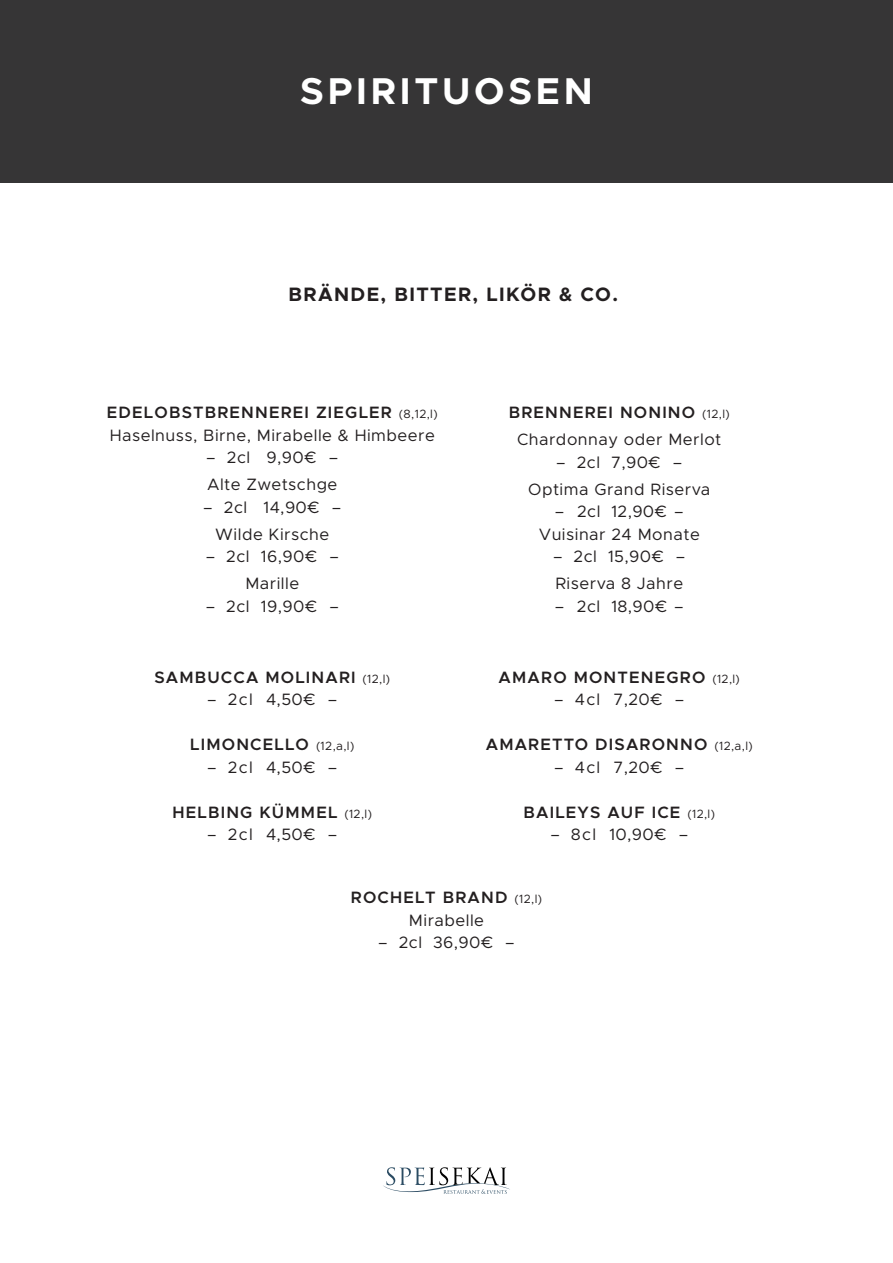
<style>
.page{position:relative;width:893px;height:1263px;background:#fff}
.page>*{position:absolute;margin:0;border:0;box-sizing:border-box;transform-origin:0 0}
.Einf__Abs{font:700 37.5px "Metropolis";letter-spacing:.1em;color:#fff}
.Einf__Abs-2{font:700 19.5px "Metropolis";letter-spacing:.07em;color:#231f20}
.Einf__Abs-3{font:16.5px "Metropolis";letter-spacing:.03em;color:#231f20}
.Einf__Abs-4{font:600 16.5px "Metropolis";letter-spacing:.07em;color:#231f20}
.s1{font-weight:400;font-size:12px}
</style>
<div class="page">
<div style="left:0;top:0;width:893px;height:183px;background:#363536"></div>
<svg style="left:383px;top:1167px;width:127px;height:27px"></svg>
<p class="Einf__Abs" style="left:300px;top:68px;width:294px">SPIRITUOSEN</p>
<p class="Einf__Abs-2" style="left:288px;top:282px;width:331px">BRÄNDE, BITTER, LIKÖR &amp; CO.</p>
<p class="Einf__Abs-4" style="left:107px;top:402px;width:332px">EDELOBSTBRENNEREI ZIEGLER <span class="s1">(8,12,l)</span></p>
<p class="Einf__Abs-3" style="left:110px;top:425px;width:327px">Haselnuss, Birne, Mirabelle &amp; Himbeere</p>
<p class="Einf__Abs-3" style="left:206px;top:447px;width:133px">– 2cl 9,90€ –</p>
<p class="Einf__Abs-3" style="left:207px;top:474px;width:132px">Alte Zwetschge</p>
<p class="Einf__Abs-3" style="left:203px;top:497px;width:140px">– 2cl 14,90€ –</p>
<p class="Einf__Abs-3" style="left:215px;top:524px;width:116px">Wilde Kirsche</p>
<p class="Einf__Abs-3" style="left:206px;top:546px;width:135px">– 2cl 16,90€ –</p>
<p class="Einf__Abs-3" style="left:245px;top:573px;width:55px">Marille</p>
<p class="Einf__Abs-3" style="left:206px;top:596px;width:135px">– 2cl 19,90€ –</p>
<p class="Einf__Abs-4" style="left:154px;top:667px;width:237px">SAMBUCCA MOLINARI <span class="s1">(12,l)</span></p>
<p class="Einf__Abs-3" style="left:207px;top:689px;width:131px">– 2cl 4,50€ –</p>
<p class="Einf__Abs-4" style="left:190px;top:734px;width:166px">LIMONCELLO <span class="s1">(12,a,l)</span></p>
<p class="Einf__Abs-3" style="left:207px;top:757px;width:131px">– 2cl 4,50€ –</p>
<p class="Einf__Abs-4" style="left:173px;top:802px;width:201px">HELBING KÜMMEL <span class="s1">(12,l)</span></p>
<p class="Einf__Abs-3" style="left:207px;top:824px;width:131px">– 2cl 4,50€ –</p>
<p class="Einf__Abs-4" style="left:509px;top:402px;width:222px">BRENNEREI NONINO <span class="s1">(12,l)</span></p>
<p class="Einf__Abs-3" style="left:517px;top:429px;width:206px">Chardonnay oder Merlot</p>
<p class="Einf__Abs-3" style="left:556px;top:452px;width:128px">– 2cl 7,90€ –</p>
<p class="Einf__Abs-3" style="left:528px;top:479px;width:184px">Optima Grand Riserva</p>
<p class="Einf__Abs-3" style="left:555px;top:501px;width:130px">– 2cl 12,90€ –</p>
<p class="Einf__Abs-3" style="left:539px;top:524px;width:163px">Vuisinar 24 Monate</p>
<p class="Einf__Abs-3" style="left:553px;top:546px;width:134px">– 2cl 15,90€ –</p>
<p class="Einf__Abs-3" style="left:555px;top:573px;width:129px">Riserva 8 Jahre</p>
<p class="Einf__Abs-3" style="left:555px;top:596px;width:130px">– 2cl 18,90€ –</p>
<p class="Einf__Abs-4" style="left:499px;top:667px;width:243px">AMARO MONTENEGRO <span class="s1">(12,l)</span></p>
<p class="Einf__Abs-3" style="left:554px;top:689px;width:131px">– 4cl 7,20€ –</p>
<p class="Einf__Abs-4" style="left:486px;top:734px;width:268px">AMARETTO DISARONNO <span class="s1">(12,a,l)</span></p>
<p class="Einf__Abs-3" style="left:554px;top:757px;width:131px">– 4cl 7,20€ –</p>
<p class="Einf__Abs-4" style="left:524px;top:802px;width:193px">BAILEYS AUF ICE <span class="s1">(12,l)</span></p>
<p class="Einf__Abs-3" style="left:550px;top:824px;width:139px">– 8cl 10,90€ –</p>
<p class="Einf__Abs-4" style="left:351px;top:887px;width:193px">ROCHELT BRAND <span class="s1">(12,l)</span></p>
<p class="Einf__Abs-3" style="left:409px;top:910px;width:77px">Mirabelle</p>
<p class="Einf__Abs-3" style="left:378px;top:932px;width:138px">– 2cl 36,90€ –</p>
</div>
